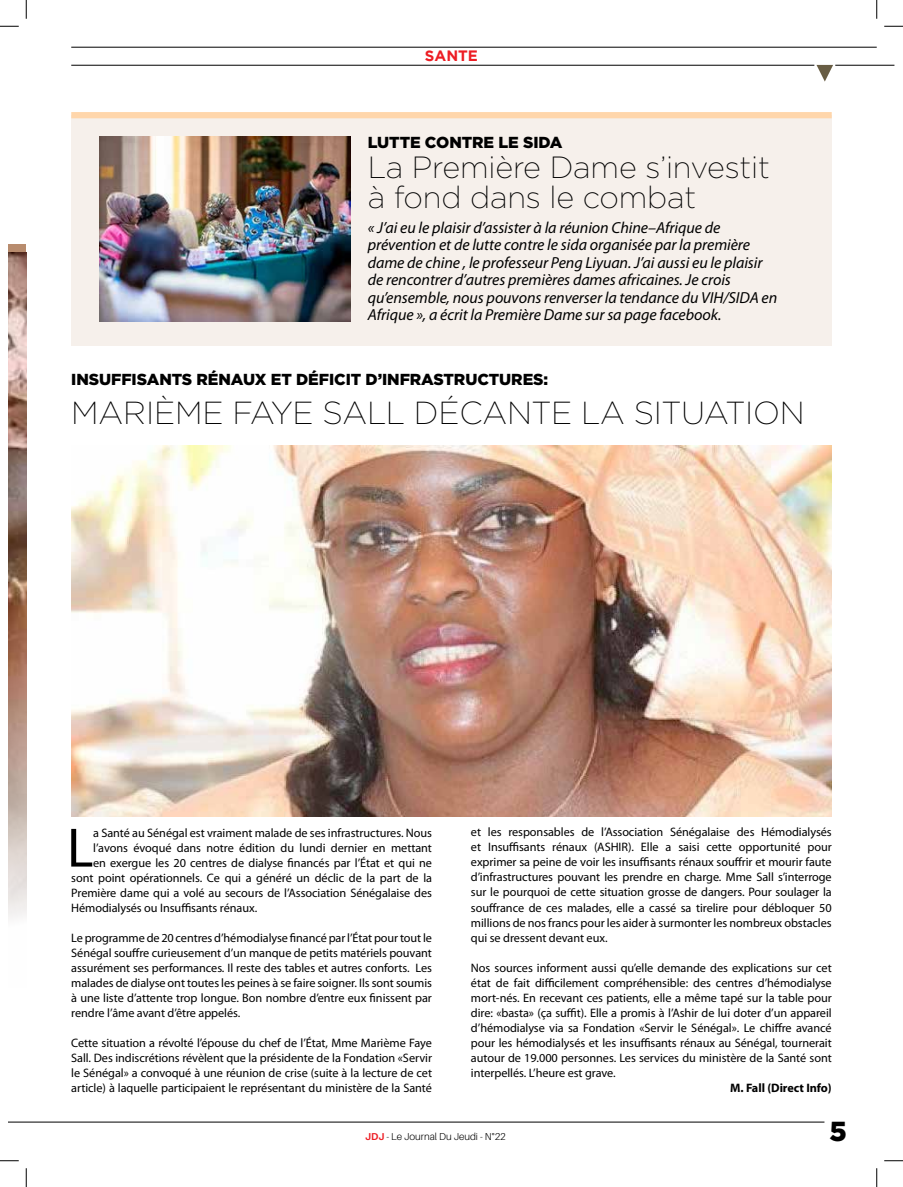
<style>
.page{position:relative;width:903px;height:1187px;background:#fff}
.page>*{position:absolute;margin:0;border:0;box-sizing:border-box;transform-origin:0 0}
.t1{font:55.88px "Myriad Pro";color:#000}
.t2{font:200 31.88px "Gotham";letter-spacing:-.005em;color:#000}
.t3{font:200 30.62px/30px "Gotham";letter-spacing:-.005em;color:#000}
.t4{font:900 27.5px "Gotham";color:#000}
.t5{font:italic 16px/17.5px "Myriad Pro";letter-spacing:-.005em;color:#000}
.t6{font:900 15.88px "Gotham";letter-spacing:-.005em;color:#000}
.t7{font:700 15px "Gotham";color:#ed1d24}
.t8{font:12.25px/15px "Myriad Pro";letter-spacing:-.005em;color:#000;text-align:justify}
.t9{font:700 12.25px "Myriad Pro";letter-spacing:-.005em;color:#000}
.t10{font:300 10px "Aileron";color:#000}
.s1{font-weight:700;color:#ed1d24}
</style>
<div class="page">
<hr style="left:9px;top:1121px;width:815px;height:1px;background:#000">
<div style="left:9px;top:244px;width:17px;height:10px;background:#b88c6e"></div>
<img style="left:9px;top:253px;width:17px;height:665px">
<div style="left:71px;top:115px;width:761px;height:230px;background:#f6f0eb"></div>
<hr style="left:835px;top:65px;width:59px;height:1px;background:#000">
<hr style="left:71px;top:65px;width:743px;height:1px;background:#000">
<hr style="left:71px;top:47px;width:806px;height:1px;background:#000">
<svg style="left:816px;top:65px;width:17px;height:17px"></svg>
<img style="left:71px;top:446px;width:761px;height:370px">
<img style="left:100px;top:136px;width:251px;height:186px">
<div style="left:71px;top:112px;width:761px;height:6px;background:#ffd6ab"></div>
<svg style="left:0;top:25px;width:19px;height:2px"></svg>
<svg style="left:884px;top:25px;width:19px;height:2px"></svg>
<svg style="left:0;top:1160px;width:19px;height:1px"></svg>
<svg style="left:884px;top:1160px;width:19px;height:1px"></svg>
<svg style="left:25px;top:0;width:2px;height:19px"></svg>
<svg style="left:25px;top:1168px;width:2px;height:18px"></svg>
<svg style="left:876px;top:0;width:1px;height:19px"></svg>
<svg style="left:876px;top:1168px;width:1px;height:18px"></svg>
<p class="t7" style="left:425px;top:47px;width:55px">SANTE</p>
<p class="t6" style="left:368px;top:133px;width:94px">LUTTE CONTR</p>
<p class="t6" style="left:484px;top:133px;width:61px">E LE SIDA</p>
<h3 class="t3" style="left:368px;top:152px;width:403px">La Première Dame s’investit à fond dans le combat</h3>
<p class="t5" style="left:368px;top:218px;width:411px">« J’ai eu le plaisir d’assister à la réunion Chine–Afrique de prévention et de lutte contre le sida organisée par la première dame de chine , le professeur Peng Liyuan. J’ai aussi eu le plaisir de rencontrer d’autres premières dames africaines. Je crois qu’ensemble, nous pouvons renverser la tendance du VIH/SIDA en Afrique », a écrit la Première Dame sur sa page facebook.</p>
<p class="t6" style="left:71px;top:370px;width:478px">INSUFFISANTS RÉNAUX ET DÉFICIT D’INFRASTRUCTURES:</p>
<h2 class="t2" style="left:71px;top:396px;width:735px">Marièm e Faye Sall décante la situation</h2>
<h1 class="t1" style="left:67px;top:813px;width:28px">L</h1>
<p class="t8" style="left:93px;top:824px;width:340px">a Santé au Sénégal est vraiment malade de ses infrastructures. Nous</p>
<p class="t8" style="left:93px;top:839px;width:340px">l’avons évoqué dans notre édition du lundi dernier en mettant</p>
<p class="t8" style="left:93px;top:854px;width:340px">en exergue les 20 centres de dialyse financés par l’État et qui ne</p>
<p class="t8" style="left:71px;top:869px;width:362px">sont point opérationnels. Ce qui a généré un déclic de la part de la</p>
<p class="t8" style="left:71px;top:884px;width:362px">Première dame qui a volé au secours de l’Association Sénégalaise des</p>
<p class="t8" style="left:71px;top:899px;width:187px">Hémodialysés ou Insuffisants rénaux.</p>
<p class="t8" style="left:71px;top:929px;width:362px">Le programme de 20 centres d’hémodialyse financé par l’État pour tout le Sénégal souffre curieusement d’un manque de petits matériels pouvant assurément ses performances. Il reste des tables et autres conforts. Les malades de dialyse ont toutes les peines à se faire soigner. Ils sont soumis à une liste d’attente trop longue. Bon nombre d’entre eux finissent par rendre l’âme avant d’être appelés.</p>
<p class="t8" style="left:71px;top:1034px;width:362px">Cette situation a révolté l’épouse du chef de l’État, Mme Marième Faye Sall. Des indiscrétions révèlent que la présidente de la Fondation «Servir le Sénégal» a convoqué à une réunion de crise (suite à la lecture de cet article) à laquelle participaient le représentant du ministère de la Santé</p>
<p class="t8" style="left:471px;top:824px;width:362px">et les responsables de l’Association Sénégalaise des Hémodialysés et Insuffisants rénaux (ASHIR). Elle a saisi cette opportunité pour exprimer sa peine de voir les insuffisants rénaux souffrir et mourir faute d’infrastructures pouvant les prendre en charge. Mme Sall s’interroge sur le pourquoi de cette situation grosse de dangers. Pour soulager la souffrance de ces malades, elle a cassé sa tirelire pour débloquer 50 millions de nos francs pour les aider à surmonter les nombreux obstacles qui se dressent devant eux.</p>
<p class="t8" style="left:471px;top:959px;width:362px">Nos sources informent aussi qu’elle demande des explications sur cet état de fait difficilement compréhensible: des centres d’hémodialyse mort-nés. En recevant ces patients, elle a même tapé sur la table pour dire: «basta» (ça suffit). Elle a promis à l’Ashir de lui doter d’un appareil d’hémodialyse via sa Fondation «Servir le Sénégal». Le chiffre avancé pour les hémodialysés et les insuffisants rénaux au Sénégal, tournerait autour de 19.000 personnes. Les services du ministère de la Santé sont interpellés. L’heure est grave.</p>
<p class="t9" style="left:730px;top:1079px;width:103px">M. Fall (Direct Info)</p>
<p class="t10" style="left:365px;top:1130px;width:142px"><span class="s1">JDJ</span> - Le Journal Du Jeudi - N°22</p>
<h3 class="t4" style="left:830px;top:1114px;width:19px">5</h3>
</div>
